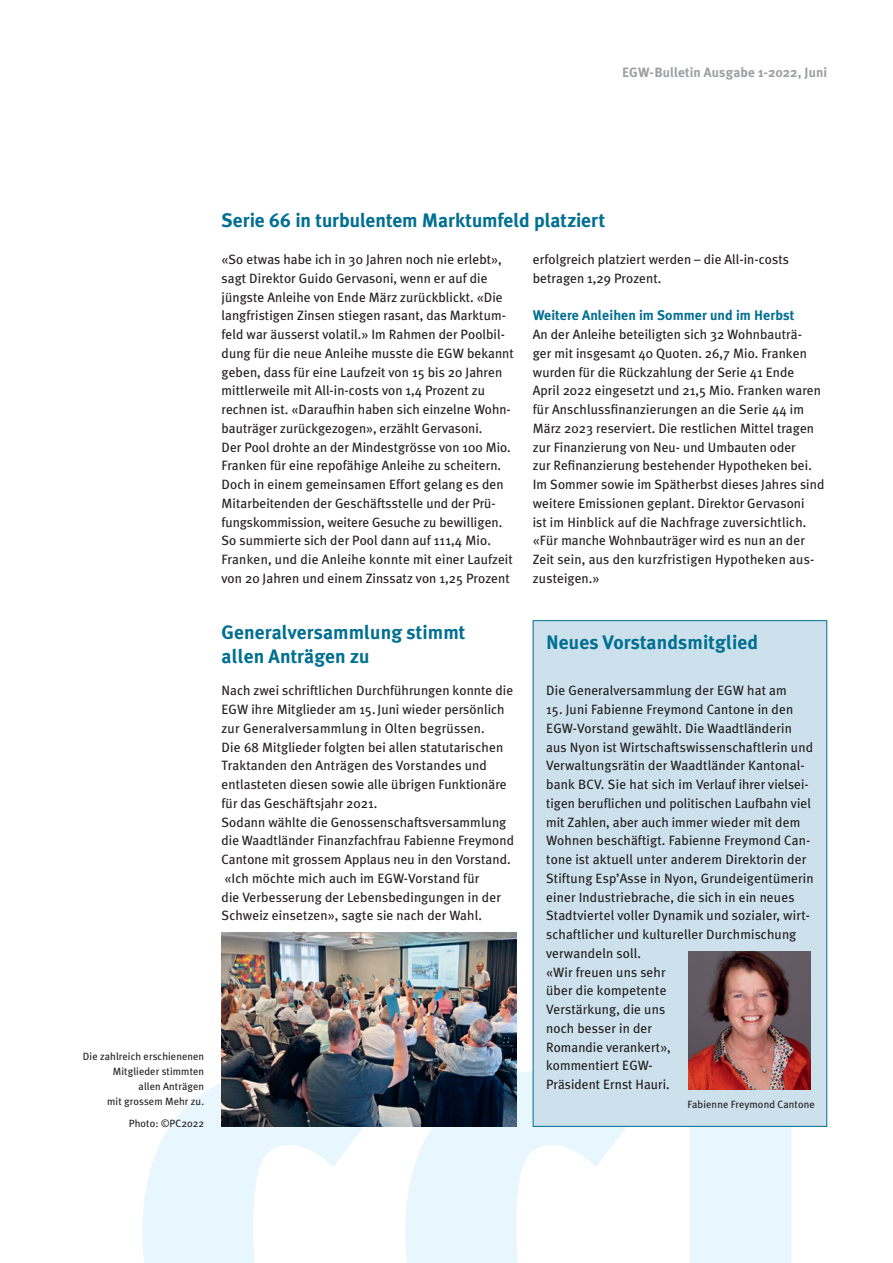
<style>
.page{position:relative;width:893px;height:1263px;background:#fff}
.page>*{position:absolute;margin:0;border:0;box-sizing:border-box;transform-origin:0 0}
.t1{font:700 19.5px/24px "Meta Plus";letter-spacing:.005em;color:#006f92}
.t2{font:700 13.95px "Meta Plus";letter-spacing:.005em;color:#006f92}
.t3{font:13.5px/18.8px "Meta Plus";letter-spacing:.005em;color:#231f20}
.t4{font:700 13.5px "Meta Plus";letter-spacing:.005em;color:#9d9fa2}
.t5{font:10.5px/15px "Meta Plus";letter-spacing:.01em;color:#231f20;text-align:right}
</style>
<div class="page">
<svg style="left:142px;top:1070px;width:221px;height:193px;fill:#e8f6fd"></svg>
<svg style="left:405px;top:1070px;width:221px;height:193px;fill:#e8f6fd"></svg>
<svg style="left:690px;top:950px;width:138px;height:313px;fill:#e8f6fd"></svg>
<img style="left:222px;top:932px;width:294px;height:195px">
<div style="left:533px;top:621px;width:294px;height:505px;background:#cde1ec"></div>
<div style="left:533px;top:620px;width:294px;height:507px;border:1px solid #006f92"></div>
<img style="left:688px;top:951px;width:123px;height:138px">
<p class="t4" style="left:622px;top:64px;width:206px">EGW-Bulletin Ausgabe 1-2022, Juni</p>
<p class="t5" style="left:83px;top:1049px;width:123px">Die zahlreich erschienenen<br>Mitglieder stimmten<br>allen Anträgen<br>mit grossem Mehr zu.</p>
<p class="t5" style="left:129px;top:1115px;width:77px">Photo: ©PC2022</p>
<h1 class="t1" style="left:222px;top:208px;width:385px">Serie 66 in turbulentem Marktumfeld platziert</h1>
<p class="t3" style="left:222px;top:250px;width:294px">«So etwas habe ich in 30 Jahren noch nie erlebt», sagt Direktor Guido Gervasoni, wenn er auf die jüngste Anleihe von Ende März zurückblickt. «Die langfristigen Zinsen stiegen rasant, das Marktum&shy;feld war äusserst volatil.» Im Rahmen der Poolbil&shy;dung für die neue Anleihe musste die EGW bekannt geben, dass für eine Laufzeit von 15 bis 20 Jahren mittlerweile mit All-in-costs von 1,4 Prozent zu rechnen ist. «Daraufhin haben sich einzelne Wohn&shy;bauträger zurückgezogen», erzählt Gervasoni.<br>Der Pool drohte an der Mindestgrösse von 100 Mio.<br>Franken für eine repofähige Anleihe zu scheitern.<br>Doch in einem gemeinsamen Effort gelang es den Mitarbeitenden der Geschäftsstelle und der Prü&shy;fungskommission, weitere Gesuche zu bewilligen.<br>So summierte sich der Pool dann auf 111,4 Mio.<br>Franken, und die Anleihe konnte mit einer Laufzeit von 20 Jahren und einem Zinssatz von 1,25 Prozent</p>
<p class="t3" style="left:533px;top:250px;width:258px">erfolgreich platziert werden – die All-in-costs betragen 1,29 Prozent.</p>
<p class="t2" style="left:533px;top:307px;width:263px">Weitere Anleihen im Sommer und im Herbst</p>
<p class="t3" style="left:533px;top:325px;width:293px">An der Anleihe beteiligten sich 32 Wohnbauträ-<br>ger mit insgesamt 40 Quoten. 26,7 Mio. Franken wurden für die Rückzahlung der Serie 41 Ende April 2022 eingesetzt und 21,5 Mio. Franken waren für Anschlussfinanzierungen an die Serie 44 im März 2023 reserviert. Die restlichen Mittel tragen zur Finanzierung von Neu- und Umbauten oder<br>zur Refinanzierung bestehender Hypotheken bei.<br>Im Sommer sowie im Spätherbst dieses Jahres sind weitere Emissionen geplant. Direktor Gervasoni<br>ist im Hinblick auf die Nachfrage zuversichtlich. «Für manche Wohnbauträger wird es nun an der Zeit sein, aus den kurzfristigen Hypotheken aus&shy;zusteigen.»</p>
<h1 class="t1" style="left:222px;top:620px;width:245px">Generalversammlung stimmt allen Anträgen zu</h1>
<h1 class="t1" style="left:546px;top:630px;width:214px">Neues Vorstandsmitglied</h1>
<p class="t3" style="left:546px;top:681px;width:242px">Die Generalversammlung der EGW hat am</p>
<p class="t3" style="left:546px;top:700px;width:269px">15. Juni Fabienne Freymond Cantone in den EGW-Vorstand gewählt. Die Waadtländerin aus Nyon ist Wirtschaftswissenschaftlerin und Verwaltungsrätin der Waadtländer Kantonal&shy;bank BCV. Sie hat sich im Verlauf ihrer vielsei&shy;tigen beruflichen und politischen Laufbahn viel mit Zahlen, aber auch immer wieder mit dem Wohnen beschäftigt. Fabienne Freymond Can&shy;tone ist aktuell unter anderem Direktorin der Stiftung Esp’Asse in Nyon, Grundeigentümerin einer Industriebrache, die sich in ein neues Stadtviertel voller Dynamik und sozialer, wirt&shy;schaftlicher und kultureller Durchmischung verwandeln soll.<br>«Wir freuen uns sehr<br>über die kompetente<br>Verstärkung, die uns<br>noch besser in der<br>Romandie verankert»,<br>kommentiert EGW-<br>Präsident Ernst Hauri.</p>
<p class="t5" style="left:688px;top:1097px;width:129px">Fabienne Freymond Cantone</p>
<p class="t3" style="left:222px;top:681px;width:294px">Nach zwei schriftlichen Durchführungen konnte die EGW ihre Mitglieder am 15.Juni wieder persönlich zur Generalversammlung in Olten begrüssen.<br>Die 68 Mitglieder folgten bei allen statutarischen Traktanden den Anträgen des Vorstandes und entlasteten diesen sowie alle übrigen Funktionäre für das Geschäftsjahr 2021.<br>Sodann wählte die Genossenschaftsversammlung die Waadtländer Finanzfachfrau Fabienne Freymond Cantone mit grossem Applaus neu in den Vorstand. «Ich möchte mich auch im EGW-Vorstand für<br>die Verbesserung der Lebensbedingungen in der Schweiz einsetzen», sagte sie nach der Wahl.</p>
</div>
